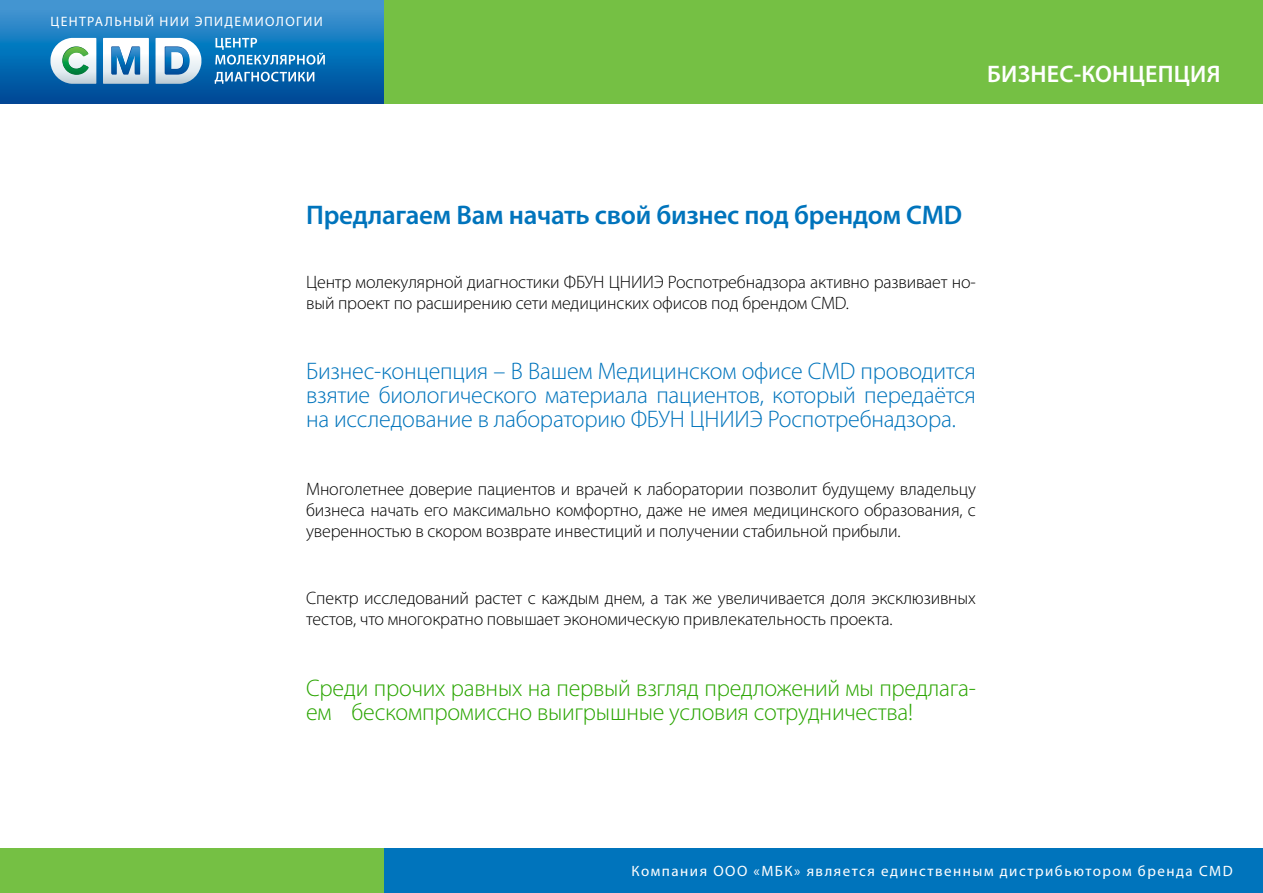
<style>
.page{position:relative;width:1263px;height:893px;background:#fff}
.page>*{position:absolute;margin:0;border:0;box-sizing:border-box;transform-origin:0 0}
.t1{font:600 27px "Myriad Pro";letter-spacing:-.01em;color:#0074bc}
.t2{font:300 24px/24px "Myriad Pro";letter-spacing:-.01em;color:#0074bc;text-align:justify}
.t3{font:300 24px/24px "Myriad Pro";letter-spacing:-.01em;color:#2aa500}
.t4{font:600 24px "Myriad Pro";letter-spacing:.01em;color:#fff}
.t5{font:300 18px/21px "Myriad Pro";letter-spacing:-.01em;color:#000}
.t6{font:15px "Myriad Pro";letter-spacing:.1em;color:#fff}
.t7{font:13.65px "Myriad Pro";letter-spacing:.1em;color:#fff}
</style>
<div class="page">
<svg style="left:0;top:0;width:384px;height:104px;background:#1a74b9"></svg>
<div style="left:384px;top:0;width:879px;height:104px;background:#75c044"></div>
<div style="left:384px;top:848px;width:879px;height:45px;background:#0074bc"></div>
<div style="left:0;top:848px;width:384px;height:45px;background:#75c044"></div>
<svg style="left:50px;top:38px;width:46px;height:46px"></svg>
<svg style="left:103px;top:38px;width:46px;height:46px"></svg>
<svg style="left:156px;top:38px;width:45px;height:46px"></svg>
<svg style="left:215px;top:38px;width:110px;height:27px;background:#3993ca"></svg>
<svg style="left:215px;top:72px;width:99px;height:12px"></svg>
<p class="t7" style="left:50px;top:13px;width:274px">ЦЕНТРАЛЬНЫЙ НИИ ЭПИДЕМИОЛОГИИ</p>
<h2 class="t4" style="left:987px;top:58px;width:235px">БИЗНЕС-КОНЦЕПЦИЯ</h2>
<h1 class="t1" style="left:306px;top:198px;width:658px">Предлагаем Вам начать свой бизнес под брендом CMD</h1>
<p class="t5" style="left:306px;top:271px;width:671px">Центр молекулярной диагностики ФБУН ЦНИИЭ Роспотребнадзора активно развивает но&shy;вый проект по расширению сети медицинских офисов под брендом CMD.</p>
<h2 class="t2" style="left:306px;top:359px;width:671px">Бизнес-концепция – В Вашем Медицинском офисе CMD проводится взятие биологического материала пациентов, который передаётся на исследование в лабораторию ФБУН ЦНИИЭ Роспотребнадзора.</h2>
<p class="t5" style="left:306px;top:478px;width:671px;text-align:justify">Многолетнее доверие пациентов и врачей к лаборатории позволит будущему владельцу бизнеса начать его максимально комфортно, даже не имея медицинского образования, с уверенностью в скором возврате инвестиций и получении стабильной прибыли.</p>
<p class="t5" style="left:306px;top:587px;width:671px">Спектр исследований растет с каждым днем, а так же увеличивается доля эксклюзивных тестов, что многократно повышает экономическую привлекательность проекта.</p>
<h2 class="t3" style="left:306px;top:675px;width:671px">Среди прочих равных на первый взгляд предложений мы предлага&shy;ем бескомпромиссно выигрышные условия сотрудничества!</h2>
<p class="t6" style="left:631px;top:862px;width:603px">Компания ООО «МБК» является единственным дистрибьютором бренда CMD</p>
</div>
